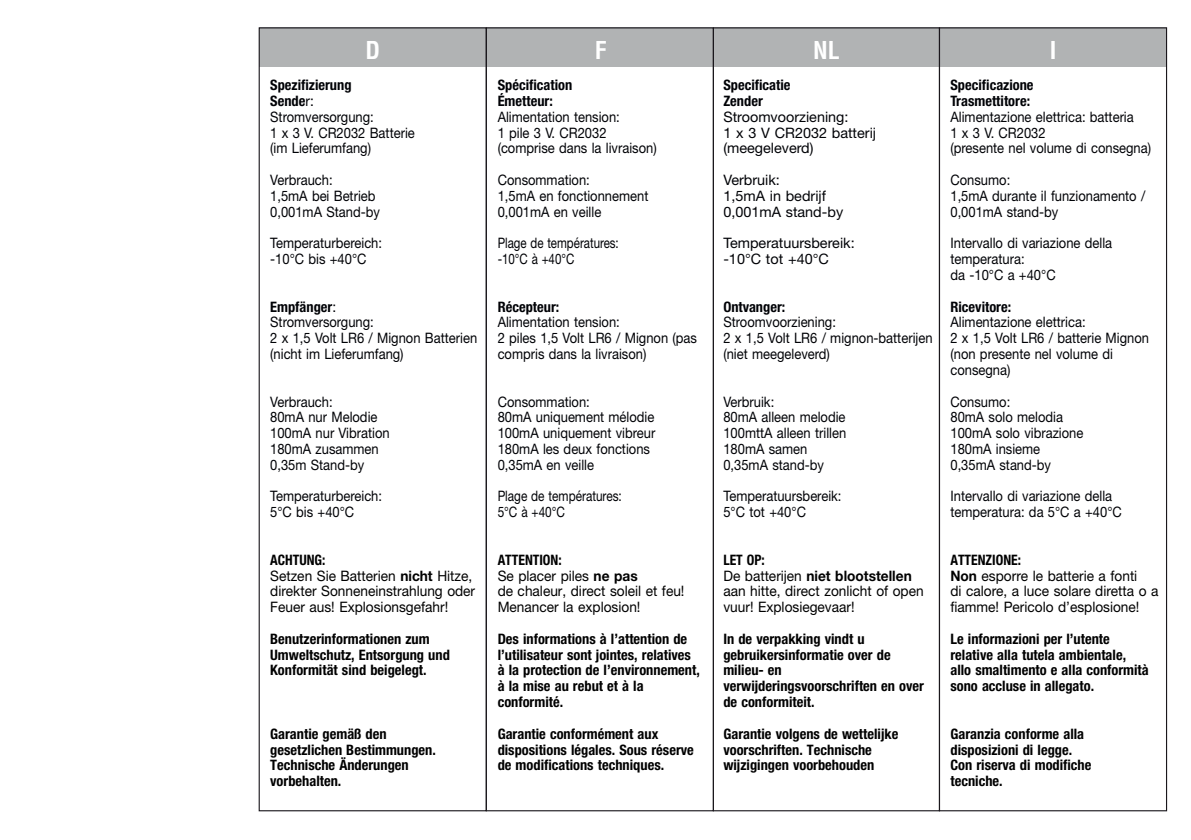
<style>
.page{position:relative;width:1191px;height:840px;background:#fff}
.page>*{position:absolute;margin:0;border:0;box-sizing:border-box;transform-origin:0 0}
.t1{font:700 condensed 24px "Helvetica";color:#fff}
.t2{font:14.4px/15.8px "Helvetica Neue";color:#000206;scale:.9 1}
.t3{font:700 condensed 14.4px/15.8px "Helvetica Neue";color:#000}
.t4{font:14.4px/15.8px "Helvetica Neue";color:#000;scale:.95 1}
.t5{font:14.4px/15.8px "Helvetica Neue";color:#000206;scale:.95 1}
.t6{font:14.4px/15.8px "Helvetica Neue";color:#000206}
.t7{font:700 condensed 14.4px/15.8px "Helvetica Neue";color:#000206}
.t8{font:14.4px/15.8px "Helvetica Neue";color:#000206;scale:.8 1}
.t9{font:14.4px/15.8px "Helvetica Neue";color:#000206;scale:.82 1}
.s1{font-weight:700;font-stretch:condensed}
.s2{font-weight:700}
</style>
<div class="page">
<div style="left:259px;top:28px;width:907px;height:39px;background:#b1b3b4"></div>
<div style="left:939px;top:27px;width:228px;height:783px;border:1px solid #1a171c"></div>
<h1 class="t1" style="left:365px;top:35px;width:16px">D</h1>
<h1 class="t1" style="left:813px;top:35px;width:28px">NL</h1>
<h1 class="t1" style="left:1049px;top:35px;width:8px">I</h1>
<p class="t5" style="left:270px;top:77px;width:154px"><span class="s1">Spezifizierung<br>Sende</span>r:<br>Stromversorgung:<br>1 x 3 V. CR2032 Batterie (im Lieferumfang)</p>
<p class="t2" style="left:270px;top:172px;width:123px">Verbrauch:<br>1,5mA bei Betrieb<br>0,001mA Stand-by</p>
<p class="t2" style="left:270px;top:235px;width:126px">Temperaturbereich: -10°C bis +40°C</p>
<p class="t5" style="left:270px;top:298px;width:219px"><span class="s1">Empfänger</span>:<br>Stromversorgung:<br>2 x 1,5 Volt LR6 / Mignon Batterien (nicht im Lieferumfang)</p>
<p class="t2" style="left:270px;top:393px;width:134px">Verbrauch:<br>80mA nur Melodie<br>100mA nur Vibration<br>180mA zusammen<br>0,35m Stand-by</p>
<p class="t2" style="left:270px;top:488px;width:126px">Temperaturbereich:<br>5°C bis +40°C</p>
<p class="t4" style="left:270px;top:551px;width:217px"><span class="s1">ACHTUNG:<br></span>Setzen Sie Batterien <span class="s2">nicht</span> Hitze, direkter Sonneneinstrahlung oder<br>Feuer aus! Explosionsgefahr!</p>
<p class="t3" style="left:270px;top:630px;width:181px">Benutzerinformationen zum<br>Umweltschutz, Entsorgung und<br>Konformität sind beigelegt.</p>
<h1 class="t1" style="left:594px;top:35px;width:13px">F</h1>
<p class="t7" style="left:497px;top:77px;width:76px">Spécification<br>Émetteur:</p>
<p class="t2" style="left:497px;top:108px;width:178px">Alimentation tension:<br>1 pile 3 V. CR2032 (comprise dans la livraison)</p>
<p class="t2" style="left:497px;top:172px;width:169px">Consommation:<br>1,5mA en fonctionnement<br>0,001mA en veille</p>
<p class="t8" style="left:497px;top:235px;width:153px">Plage de températures: -10°C à +40°C</p>
<p class="t7" style="left:497px;top:298px;width:63px">Récepteur:</p>
<p class="t2" style="left:497px;top:314px;width:223px">Alimentation tension:<br>2 piles 1,5 Volt LR6 / Mignon (pas compris dans la livraison)</p>
<p class="t2" style="left:497px;top:393px;width:177px">Consommation:<br>80mA uniquement mélodie<br>100mA uniquement vibreur<br>180mA les deux fonctions<br>0,35mA en veille</p>
<p class="t9" style="left:497px;top:488px;width:153px">Plage de températures:<br>5°C à +40°C</p>
<p class="t4" style="left:497px;top:551px;width:198px"><span class="s1">ATTENTION:<br></span>Se placer piles <span class="s2">ne pas<br></span>de chaleur, direct soleil et feu!<br>Menancer la explosion!</p>
<p class="t3" style="left:497px;top:630px;width:204px">Des informations à l’attention de l’utilisateur sont jointes, relatives à la protection de l’environnement, à la mise au rebut et à la conformité.</p>
<p class="t3" style="left:497px;top:725px;width:198px">Garantie conformément aux dispositions légales. Sous réserve de modifications techniques.</p>
<p class="t7" style="left:950px;top:77px;width:85px">Specificazione<br>Trasmettitore:</p>
<p class="t2" style="left:950px;top:108px;width:224px">Alimentazione elettrica: batteria<br>1 x 3 V. CR2032<br>(presente nel volume di consegna)</p>
<p class="t2" style="left:950px;top:172px;width:218px">Consumo:<br>1,5mA durante il funzionamento /<br>0,001mA stand-by</p>
<p class="t2" style="left:950px;top:235px;width:181px">Intervallo di variazione della temperatura:<br>da -10°C a +40°C</p>
<p class="t7" style="left:950px;top:298px;width:62px">Ricevitore:</p>
<p class="t2" style="left:950px;top:314px;width:222px">Alimentazione elettrica:<br>2 x 1,5 Volt LR6 / batterie Mignon (non presente nel volume di consegna)</p>
<p class="t2" style="left:950px;top:393px;width:149px">Consumo:<br>80mA solo melodia<br>100mA solo vibrazione<br>180mA insieme<br>0,35mA stand-by</p>
<p class="t2" style="left:950px;top:488px;width:192px">Intervallo di variazione della temperatura: da 5°C a +40°C</p>
<p class="t4" style="left:950px;top:551px;width:220px"><span class="s1">ATTENZIONE:<br></span><span class="s2">Non</span> esporre le batterie a fonti<br>di calore, a luce solare diretta o a fiamme! Pericolo d’esplosione!</p>
<p class="t3" style="left:950px;top:630px;width:200px">Le informazioni per l’utente relative alla tutela ambientale, allo smaltimento e alla conformità sono accluse in allegato.</p>
<p class="t3" style="left:950px;top:725px;width:142px">Garanzia conforme alla disposizioni di legge.<br>Con riserva di modifiche tecniche.</p>
<p class="t7" style="left:723px;top:77px;width:69px">Specificatie<br>Zender</p>
<p class="t6" style="left:723px;top:108px;width:154px">Stroomvoorziening:<br>1 x 3 V CR2032 batterij (meegeleverd)</p>
<p class="t6" style="left:723px;top:172px;width:121px">Verbruik:<br>1,5mA in bedrijf<br>0,001mA stand-by</p>
<p class="t6" style="left:723px;top:235px;width:133px">Temperatuursbereik: -10°C tot +40°C</p>
<p class="t7" style="left:723px;top:298px;width:63px">Ontvanger:</p>
<p class="t2" style="left:723px;top:314px;width:234px">Stroomvoorziening:<br>2 x 1,5 Volt LR6 / mignon-batterijen (niet meegeleverd)</p>
<p class="t2" style="left:723px;top:393px;width:138px">Verbruik:<br>80mA alleen melodie<br>100mttA alleen trillen<br>180mA samen<br>0,35mA stand-by</p>
<p class="t2" style="left:723px;top:488px;width:133px">Temperatuursbereik:<br>5°C tot +40°C</p>
<p class="t4" style="left:723px;top:551px;width:212px"><span class="s1">LET OP:<br></span>De batterijen <span class="s2">niet blootstellen </span>aan hitte, direct zonlicht of open vuur! Explosiegevaar!</p>
<p class="t3" style="left:723px;top:630px;width:202px">In de verpakking vindt u gebruikersinformatie over de milieu- en verwijderingsvoorschriften en over de conformiteit.</p>
<p class="t3" style="left:723px;top:725px;width:176px">Garantie volgens de wettelijke voorschriften. Technische wijzigingen voorbehouden</p>
<p class="t3" style="left:270px;top:725px;width:167px">Garantie gemäß den gesetzlichen Bestimmungen.<br>Technische Änderungen vorbehalten.</p>
</div>
